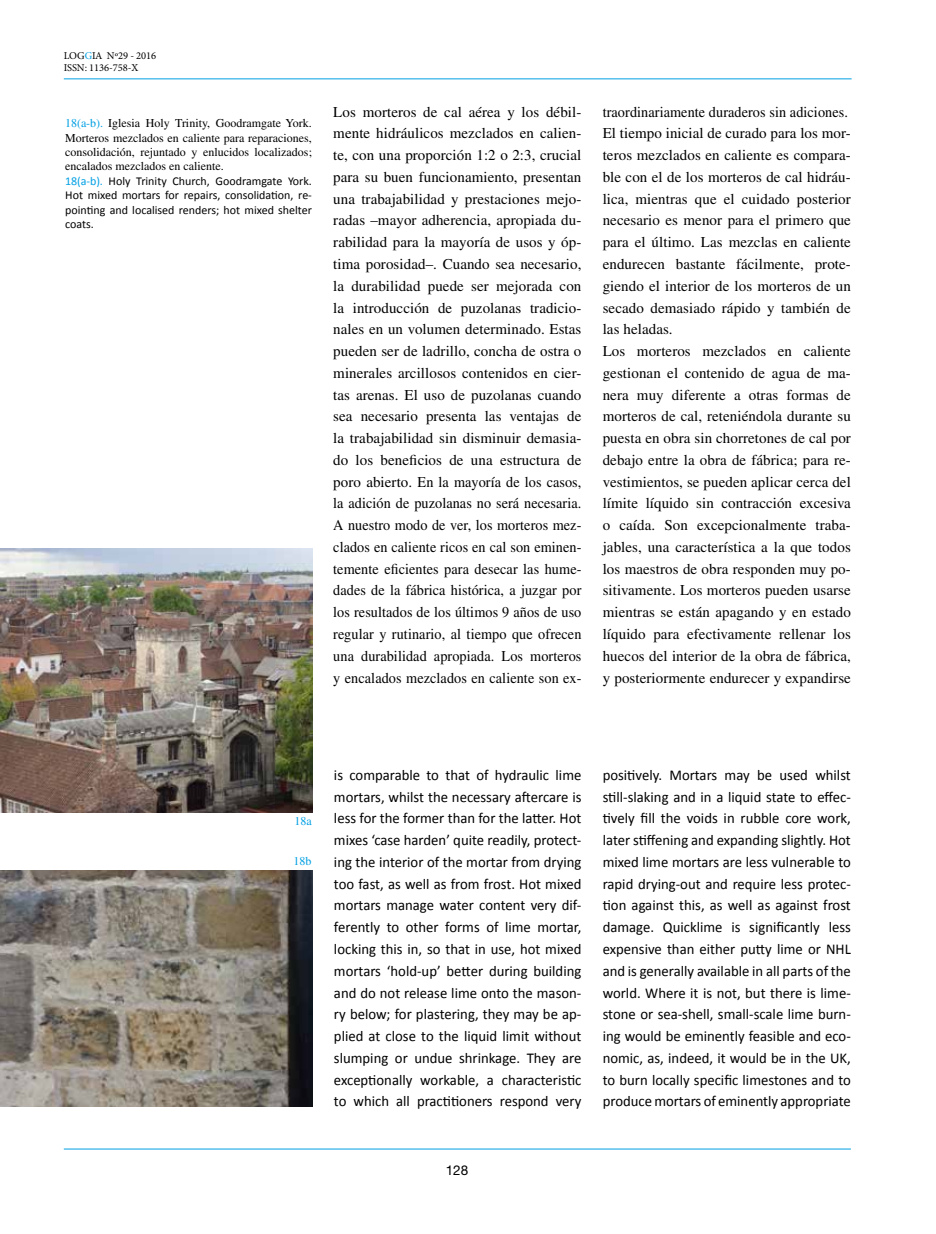
<style>
.page{position:relative;width:936px;height:1234px;background:#fff}
.page>*{position:absolute;margin:0;border:0;box-sizing:border-box;transform-origin:0 0}
.t1{font:15px/21.8px "Calibri";color:#000;text-align:justify}
.t2{font:15px/21.8px "Times LT Std";letter-spacing:.005em;color:#000;text-align:justify}
.t3{font:15px/21.8px "Times LT Std";letter-spacing:.005em;color:#000;scale:.95 1}
.t4{font:13.5px "Helvetica Neue LT Std";color:#000}
.t5{font:12px/14.4px "Times LT Std";color:#000;text-align:justify}
.t6{font:12px/14.4px "Calibri";color:#000;text-align:justify}
.t7{font:12px "Times LT Std";color:#009fe3}
.t8{font:10.5px/12.6px "Minion Pro";letter-spacing:-.01em;color:#000}
.s1{color:#009fe3}
</style>
<div class="page">
<hr style="left:64px;top:79px;width:787px;height:1px;background:#009fe3">
<hr style="left:64px;top:1148px;width:786px;height:1px;background:#009fe3">
<img style="left:0;top:870px;width:312px;height:236px">
<img style="left:0;top:548px;width:312px;height:264px">
<p class="t8" style="left:64px;top:49px;width:94px">LOG<span class="s1">G</span>IA Nº29 - 2016<br>ISSN: 1136-758-X</p>
<p class="t5" style="left:65px;top:116px;width:248px"><span class="s1">18(a-b).</span> Iglesia Holy Trinity, Goodramgate York.<br>Morteros mezclados en caliente para reparaciones, consolidación, rejuntado y enlucidos localizados; encalados mezclados en caliente.</p>
<p class="t6" style="left:65px;top:174px;width:248px"><span class="s1">18(a-b).</span> Holy Trinity Church, Goodramgate York.<br>Hot mixed mortars for repairs, consolidation, re&shy;pointing and localised renders; hot mixed shelter coats.</p>
<p class="t2" style="left:333px;top:101px;width:250px">Los morteros de cal aérea y los débil&shy;mente hidráulicos mezclados en calien&shy;te, con una proporción 1:2 o 2:3, crucial para su buen funcionamiento, presentan una trabajabilidad y prestaciones mejo&shy;radas –mayor adherencia, apropiada du&shy;rabilidad para la mayoría de usos y óp&shy;tima porosidad–. Cuando sea necesario, la durabilidad puede ser mejorada con la introducción de puzolanas tradicio&shy;nales en un volumen determinado. Estas pueden ser de ladrillo, concha de ostra o minerales arcillosos contenidos en cier&shy;tas arenas. El uso de puzolanas cuando sea necesario presenta las ventajas de la trabajabilidad sin disminuir demasia&shy;do los beneficios de una estructura de poro abierto. En la mayoría de los casos, la adición de puzolanas no será necesaria.<br>A nuestro modo de ver, los morteros mez&shy;clados en caliente ricos en cal son eminen&shy;temente eficientes para desecar las hume&shy;dades de la fábrica histórica, a juzgar por los resultados de los últimos 9 años de uso regular y rutinario, al tiempo que ofrecen una durabilidad apropiada. Los morteros y encalados mezclados en caliente son ex-</p>
<p class="t3" style="left:602px;top:101px;width:263px">traordinariamente duraderos sin adiciones.<br>El tiempo inicial de curado para los mor&shy;teros mezclados en caliente es compara&shy;ble con el de los morteros de cal hidráu&shy;lica, mientras que el cuidado posterior necesario es menor para el primero que para el último. Las mezclas en caliente endurecen bastante fácilmente, prote&shy;giendo el interior de los morteros de un secado demasiado rápido y también de las heladas.<br>Los morteros mezclados en caliente gestionan el contenido de agua de ma&shy;nera muy diferente a otras formas de morteros de cal, reteniéndola durante su puesta en obra sin chorretones de cal por debajo entre la obra de fábrica; para re&shy;vestimientos, se pueden aplicar cerca del límite líquido sin contracción excesiva o caída. Son excepcionalmente traba&shy;jables, una característica a la que todos los maestros de obra responden muy po&shy;sitivamente. Los morteros pueden usarse mientras se están apagando y en estado líquido para efectivamente rellenar los huecos del interior de la obra de fábrica, y posteriormente endurecer y expandirse</p>
<p class="t7" style="left:294px;top:814px;width:19px">18a</p>
<p class="t7" style="left:293px;top:854px;width:19px">18b</p>
<p class="t1" style="left:334px;top:763px;width:249px">is comparable to that of hydraulic lime mortars, whilst the necessary aftercare is less for the former than for the latter. Hot mixes ‘case harden’ quite readily, protect&shy;ing the interior of the mortar from drying too fast, as well as from frost. Hot mixed mortars manage water content very dif&shy;ferently to other forms of lime mortar, locking this in, so that in use, hot mixed mortars ‘hold-up’ better during building and do not release lime onto the mason&shy;ry below; for plastering, they may be ap&shy;plied at close to the liquid limit without slumping or undue shrinkage. They are exceptionally workable, a characteristic to which all practitioners respond very</p>
<p class="t1" style="left:602px;top:763px;width:250px">positively. Mortars may be used whilst still-slaking and in a liquid state to effec&shy;tively fill the voids in rubble core work, later stiffening and expanding slightly. Hot mixed lime mortars are less vulnerable to rapid drying-out and require less protec&shy;tion against this, as well as against frost damage. Quicklime is significantly less expensive than either putty lime or NHL and is generally available in all parts of the world. Where it is not, but there is lime&shy;stone or sea-shell, small-scale lime burn&shy;ing would be eminently feasible and eco&shy;nomic, as, indeed, it would be in the UK, to burn locally specific limestones and to produce mortars of eminently appropriate</p>
<p class="t4" style="left:445px;top:1161px;width:24px">128</p>
</div>
